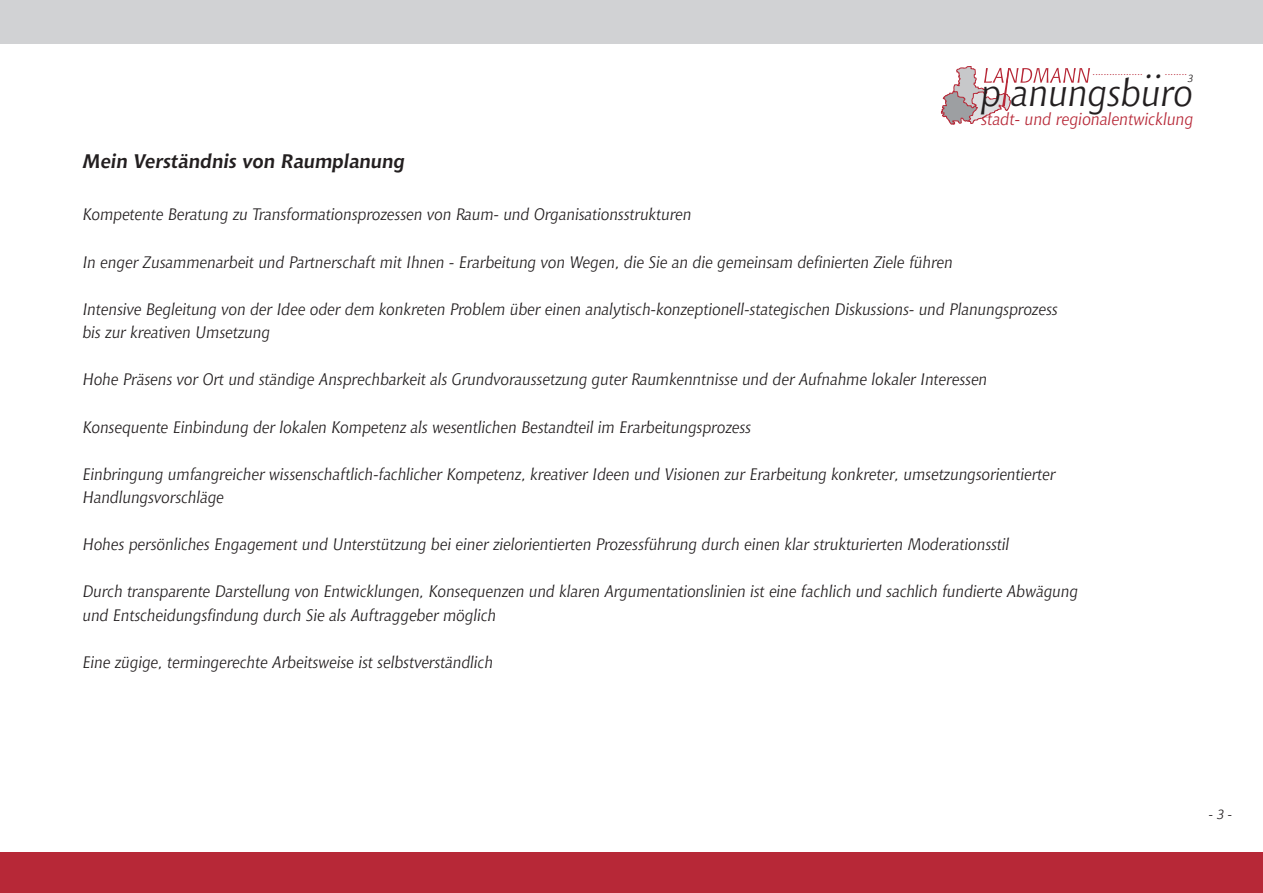
<style>
.page{position:relative;width:1263px;height:893px;background:#fff}
.page>*{position:absolute;margin:0;border:0;box-sizing:border-box;transform-origin:0 0}
.t1{font:italic 37.95px "Chianti BT";color:#231f20}
.t2{font:italic 36.15px "Chianti BT";color:#231f20}
.t3{font:italic 700 19.5px "Chianti BT";color:#231f20}
.t4{font:italic 16.95px "Chianti BT";color:#b72837}
.t5{font:italic 16.5px/23.5px "Chianti BT";color:#231f20}
.t6{font:italic 13.5px "Chianti BT";color:#231f20}
.t7{font:italic 10.5px "Chianti BT";color:#231f20}
.t8{font:italic 10.35px "Chianti BT";color:#b72837}
</style>
<div class="page">
<div style="left:0;top:0;width:1263px;height:44px;background:#d1d2d4"></div>
<div style="left:0;top:852px;width:1263px;height:41px;background:#b72837"></div>
<svg style="left:941px;top:66px;width:149px;height:59px"></svg>
<p class="t8" style="left:1093px;top:68px;width:52px">..................</p>
<h2 class="t2" style="left:1145px;top:50px;width:21px">..</h2>
<p class="t8" style="left:1165px;top:67px;width:24px">........</p>
<p class="t7" style="left:1188px;top:74px;width:7px">3</p>
<h1 class="t1" style="left:981px;top:77px;width:214px">p anungsburo</h1>
<p class="t4" style="left:981px;top:112px;width:213px">stadt- und regionalentwicklung</p>
<p class="t3" style="left:83px;top:153px;width:324px">Mein Verständnis von Raumplanung</p>
<p class="t5" style="left:83px;top:204px;width:610px">Kompetente Beratung zu Transformationsprozessen von Raum- und Organisationsstrukturen</p>
<p class="t5" style="left:83px;top:251px;width:872px">In enger Zusammenarbeit und Partnerschaft mit Ihnen - Erarbeitung von Wegen, die Sie an die gemeinsam definierten Ziele führen</p>
<p class="t5" style="left:83px;top:299px;width:977px">Intensive Begleitung von der Idee oder dem konkreten Problem über einen analytisch-konzeptionell-stategischen Diskussions- und Planungsprozess bis zur kreativen Umsetzung</p>
<p class="t5" style="left:83px;top:369px;width:906px">Hohe Präsens vor Ort und ständige Ansprechbarkeit als Grundvoraussetzung guter Raumkenntnisse und der Aufnahme lokaler Interessen</p>
<p class="t5" style="left:83px;top:416px;width:670px">Konsequente Einbindung der lokalen Kompetenz als wesentlichen Bestandteil im Erarbeitungsprozess</p>
<p class="t5" style="left:83px;top:464px;width:974px">Einbringung umfangreicher wissenschaftlich-fachlicher Kompetenz, kreativer Ideen und Visionen zur Erarbeitung konkreter, umsetzungsorientierter<br>Handlungsvorschläge</p>
<p class="t5" style="left:83px;top:534px;width:928px">Hohes persönliches Engagement und Unterstützung bei einer zielorientierten Prozessführung durch einen klar strukturierten Moderationsstil</p>
<p class="t5" style="left:83px;top:581px;width:997px">Durch transparente Darstellung von Entwicklungen, Konsequenzen und klaren Argumentationslinien ist eine fachlich und sachlich fundierte Abwägung und Entscheidungsfindung durch Sie als Auftraggeber möglich</p>
<p class="t5" style="left:83px;top:652px;width:412px">Eine zügige, termingerechte Arbeitsweise ist selbstverständlich</p>
<p class="t6" style="left:1209px;top:808px;width:25px">- 3 -</p>
</div>
